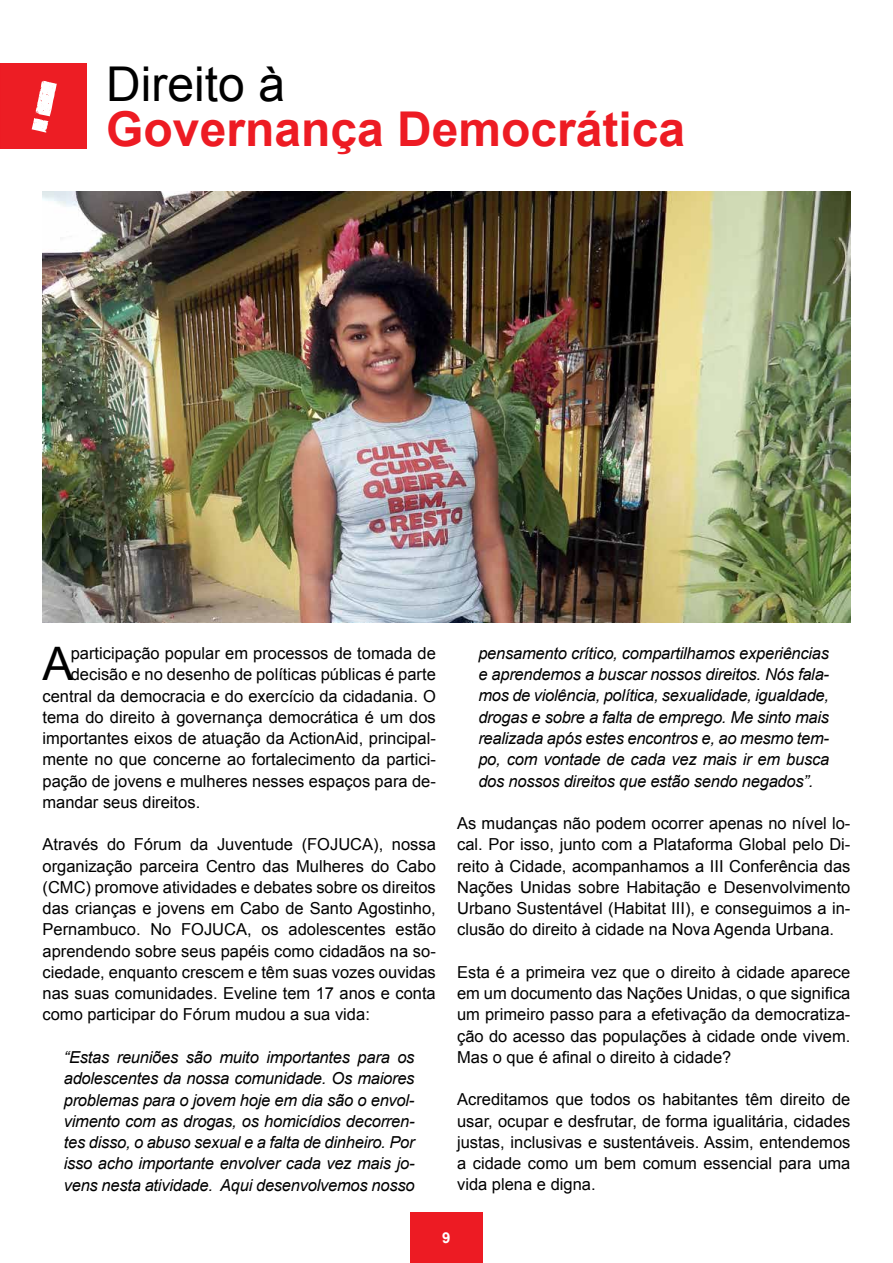
<style>
.page{position:relative;width:893px;height:1263px;background:#fff}
.page>*{position:absolute;margin:0;border:0;box-sizing:border-box;transform-origin:0 0}
.t1{font:700 48px "Arial";color:#ed1b23}
.t2{font:48px "Arial";color:#000}
.t3{font:46.2px "Arial";color:#000}
.t4{font:16.5px/21.3px "Arial";color:#000;text-align:justify}
.t5{font:italic 16.5px/21.3px "Arial";letter-spacing:-.015em;color:#000;text-align:justify}
.t6{font:700 15px "Arial";color:#fff}
</style>
<div class="page">
<div style="left:410px;top:1212px;width:72px;height:51px;background:#ed1b23"></div>
<img style="left:43px;top:191px;width:807px;height:432px">
<div style="left:0;top:64px;width:87px;height:85px;background:#ed1b23"></div>
<svg style="left:32px;top:81px;width:25px;height:52px"></svg>
<h1 class="t2" style="left:106px;top:53px;width:180px">Direito à</h1>
<h1 class="t1" style="left:106px;top:97px;width:580px">Governança Democrática</h1>
<h2 class="t3" style="left:43px;top:634px;width:32px">A</h2>
<p class="t4" style="left:71px;top:643px;width:367px">participação popular em processos de tomada de</p>
<p class="t4" style="left:71px;top:664px;width:367px">decisão e no desenho de políticas públicas é parte</p>
<p class="t4" style="left:43px;top:685px;width:395px">central da democracia e do exercício da cidadania. O</p>
<p class="t4" style="left:43px;top:707px;width:395px">tema do direito à governança democrática é um dos</p>
<p class="t4" style="left:43px;top:728px;width:395px">importantes eixos de atuação da ActionAid, principal-</p>
<p class="t4" style="left:43px;top:749px;width:395px">mente no que concerne ao fortalecimento da partici-</p>
<p class="t4" style="left:43px;top:770px;width:395px">pação de jovens e mulheres nesses espaços para de-</p>
<p class="t4" style="left:43px;top:792px;width:159px">mandar seus direitos.</p>
<p class="t4" style="left:43px;top:834px;width:395px">Através do Fórum da Juventude (FOJUCA), nossa organização parceira Centro das Mulheres do Cabo (CMC) promove atividades e debates sobre os direitos das crianças e jovens em Cabo de Santo Agostinho, Pernambuco. No FOJUCA, os adolescentes estão aprendendo sobre seus papéis como cidadãos na so&shy;ciedade, enquanto crescem e têm suas vozes ouvidas nas suas comunidades. Eveline tem 17 anos e conta como participar do Fórum mudou a sua vida:</p>
<p class="t5" style="left:64px;top:1047px;width:352px">“Estas reuniões são muito importantes para os adolescentes da nossa comunidade. Os maiores problemas para o jovem hoje em dia são o envol&shy;vimento com as drogas, os homicídios decorren&shy;tes disso, o abuso sexual e a falta de dinheiro. Por isso acho importante envolver cada vez mais jo&shy;vens nesta atividade. Aqui desenvolvemos nosso</p>
<p class="t5" style="left:478px;top:643px;width:352px">pensamento crítico, compartilhamos experiências e aprendemos a buscar nossos direitos. Nós fala&shy;mos de violência, política, sexualidade, igualdade, drogas e sobre a falta de emprego. Me sinto mais realizada após estes encontros e, ao mesmo tem&shy;po, com vontade de cada vez mais ir em busca dos nossos direitos que estão sendo negados”.</p>
<p class="t4" style="left:457px;top:813px;width:395px">As mudanças não podem ocorrer apenas no nível lo&shy;cal. Por isso, junto com a Plataforma Global pelo Di&shy;reito à Cidade, acompanhamos a III Conferência das Nações Unidas sobre Habitação e Desenvolvimento Urbano Sustentável (Habitat III), e conseguimos a in&shy;clusão do direito à cidade na Nova Agenda Urbana.</p>
<p class="t4" style="left:457px;top:961px;width:395px">Esta é a primeira vez que o direito à cidade aparece em um documento das Nações Unidas, o que significa um primeiro passo para a efetivação da democratiza&shy;ção do acesso das populações à cidade onde vivem.<br>Mas o que é afinal o direito à cidade?</p>
<p class="t4" style="left:457px;top:1089px;width:395px">Acreditamos que todos os habitantes têm direito de usar, ocupar e desfrutar, de forma igualitária, cidades justas, inclusivas e sustentáveis. Assim, entendemos a cidade como um bem comum essencial para uma vida plena e digna.</p>
<p class="t6" style="left:442px;top:1228px;width:10px">9</p>
</div>
